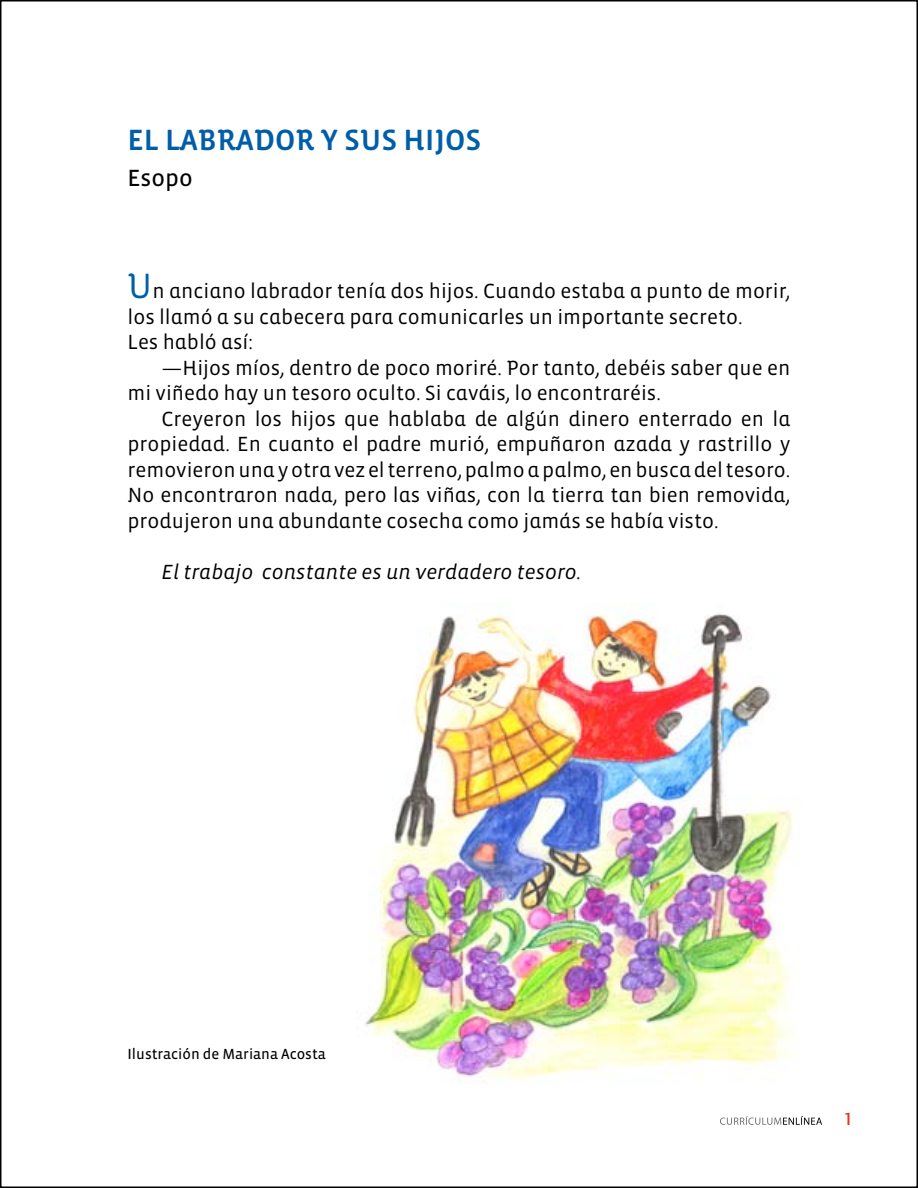
<style>
.page{position:relative;width:918px;height:1188px;background:#fff}
.page>*{position:absolute;margin:0;border:0;box-sizing:border-box;transform-origin:0 0}
.t1{font:30px "Vista Sans Alt Med";color:#005ea8}
.t2{font:24px "Vista Sans Alt Reg";color:#000}
.t3{font:21px/25.5px "Vista Sans Alt";color:#000}
.t4{font:21px "Vista Sans Alt Book Ita";color:#000}
.t5{font:500 18px "Quay Sans";color:#e53517}
.t6{font:15px "Vista Sans Reg";color:#000}
.s1{font-size:36px;color:#005ea8}
</style>
<div class="page">
<svg style="left:720px;top:1116px;width:102px;height:9px"></svg>
<img style="left:365px;top:604px;width:429px;height:480px">
<h1 class="t1" style="left:128px;top:124px;width:355px">EL LABRADOR Y SUS HIJOS</h1>
<p class="t2" style="left:128px;top:166px;width:67px">Esopo</p>
<p class="t3" style="left:128px;top:279px;width:664px"><span class="s1">U</span>n anciano labrador tenía dos hijos. Cuando estaba a punto de morir, los llamó a su cabecera para comunicarles un importante secreto.<br>Les habló así:</p>
<p class="t3" style="left:128px;top:355px;width:664px;text-indent:34px">—Hijos míos, dentro de poco moriré. Por tanto, debéis saber que en mi viñedo hay un tesoro oculto. Si caváis, lo encontraréis.</p>
<p class="t3" style="left:128px;top:406px;width:664px;text-align:justify;text-indent:34px">Creyeron los hijos que hablaba de algún dinero enterrado en la propiedad. En cuanto el padre murió, empuñaron azada y rastrillo y removieron una y otra vez el terreno, palmo a palmo, en busca del tesoro.<br>No encontraron nada, pero las viñas, con la tierra tan bien removida, produjeron una abundante cosecha como jamás se había visto.</p>
<p class="t4" style="left:162px;top:561px;width:421px">El trabajo constante es un verdadero tesoro.</p>
<p class="t6" style="left:128px;top:1046px;width:200px">Ilustración de Mariana Acosta</p>
<p class="t5" style="left:844px;top:1109px;width:11px">1</p>
</div>
